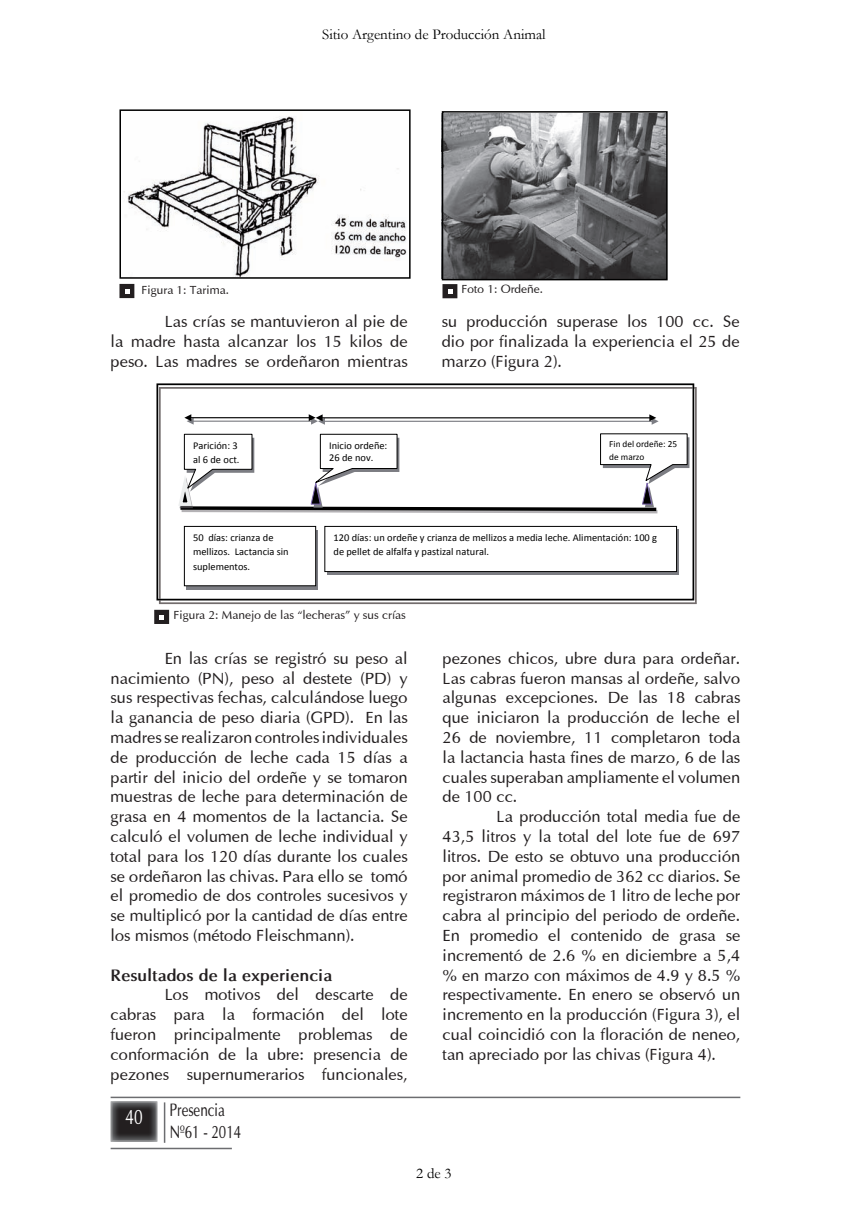
<style>
.page{position:relative;width:868px;height:1208px;background:#fff}
.page>*{position:absolute;margin:0;border:0;box-sizing:border-box;transform-origin:0 0}
.t1{font:21px "Optima Cn";color:#fff}
.t2{font:18px/21.6px "Optima Cn";color:#231f20}
.t3{font:16.5px/19.8px "Optima";color:#231f20;text-align:justify}
.t4{font:700 16.5px "Optima";color:#231f20}
.t5{font:15px "Garamond";color:#000}
.t6{font:12px "Optima";color:#231f20}
.t7{font:10.35px/14.7px "Calibri";color:#000}
.t8{font:9.3px/13px "Calibri";letter-spacing:-.005em;color:#000}
</style>
<div class="page">
<hr style="left:111px;top:1147px;width:121px;height:2px;background:#6c6d70">
<hr style="left:164px;top:1102px;width:1px;height:40px;background:#6c6d70">
<hr style="left:111px;top:1096px;width:629px;height:2px;background:#6c6d70">
<img style="left:123px;top:116px;width:284px;height:160px">
<div style="left:119px;top:109px;width:291px;height:170px;border:2px solid #000"></div>
<img style="left:444px;top:114px;width:220px;height:163px">
<div style="left:441px;top:111px;width:226px;height:169px;border:2px solid #000"></div>
<div style="left:120px;top:285px;width:14px;height:12px;background:#231f20"></div>
<div style="left:119px;top:284px;width:15px;height:14px;border:2px solid #231f20"></div>
<svg style="left:125px;top:289px;width:5px;height:4px"></svg>
<div style="left:443px;top:285px;width:13px;height:12px;background:#231f20"></div>
<div style="left:442px;top:284px;width:15px;height:14px;border:2px solid #231f20"></div>
<svg style="left:448px;top:289px;width:4px;height:5px"></svg>
<div style="left:155px;top:610px;width:13px;height:13px;background:#231f20"></div>
<svg style="left:159px;top:615px;width:5px;height:5px"></svg>
<svg style="left:159px;top:387px;width:537px;height:217px"></svg>
<svg style="left:156px;top:383px;width:538px;height:217px"></svg>
<hr style="left:192px;top:420px;width:120px;height:2px;background:#7c7d83">
<hr style="left:190px;top:417px;width:120px;height:1px;background:#000">
<svg style="left:184px;top:414px;width:10px;height:10px"></svg>
<hr style="left:324px;top:421px;width:328px;height:1px;background:#7c7d83">
<hr style="left:321px;top:417px;width:329px;height:1px;background:#000">
<svg style="left:649px;top:414px;width:9px;height:11px"></svg>
<svg style="left:309px;top:414px;width:16px;height:11px"></svg>
<div style="left:187px;top:530px;width:131px;height:59px;background:linear-gradient(to right,#5b5c60,#5b5c60)"></div>
<div style="left:184px;top:526px;width:131px;height:60px;background:#fff"></div>
<div style="left:184px;top:526px;width:132px;height:60px;border:1px solid #000"></div>
<div style="left:327px;top:530px;width:351px;height:45px;background:#7c7d83"></div>
<div style="left:325px;top:526px;width:351px;height:45px;background:#fff"></div>
<div style="left:324px;top:526px;width:353px;height:46px;border:1px solid #000"></div>
<svg style="left:176px;top:433px;width:513px;height:80px"></svg>
<div style="left:154px;top:610px;width:15px;height:14px;border:2px solid #231f20"></div>
<img style="left:111px;top:1101px;width:46px;height:40px">
<p class="t5" style="left:322px;top:24px;width:225px">Sitio Argentino de Producción Animal</p>
<p class="t6" style="left:141px;top:283px;width:89px">Figura 1: Tarima.</p>
<p class="t6" style="left:461px;top:282px;width:83px">Foto 1: Ordeñe.</p>
<p class="t3" style="left:165px;top:312px;width:244px">Las crías se mantuvieron al pie de</p>
<p class="t3" style="left:441px;top:312px;width:299px">su producción superase los 100 cc. Se</p>
<p class="t3" style="left:111px;top:332px;width:298px">la madre hasta alcanzar los 15 kilos de</p>
<p class="t3" style="left:441px;top:332px;width:299px">dio por finalizada la experiencia el 25 de</p>
<p class="t3" style="left:111px;top:351px;width:298px">peso. Las madres se ordeñaron mientras</p>
<p class="t3" style="left:441px;top:351px;width:122px">marzo (Figura 2).</p>
<p class="t7" style="left:193px;top:438px;width:48px">Parición: 3 al 6 de oct.</p>
<p class="t7" style="left:329px;top:439px;width:60px;line-height:12.8px">Inicio ordeñe:<br>26 de nov.</p>
<p class="t8" style="left:609px;top:437px;width:69px">Fin del ordeñe: 25 de marzo</p>
<p class="t7" style="left:193px;top:530px;width:97px">50 días: crianza de mellizos. Lactancia sin suplementos.</p>
<p class="t7" style="left:333px;top:530px;width:325px">120 días: un ordeñe y crianza de mellizos a media leche. Alimentación: 100 g de pellet de alfalfa y pastizal natural.</p>
<p class="t6" style="left:173px;top:607px;width:234px">Figura 2: Manejo de las “lecheras” y sus crías</p>
<p class="t3" style="left:111px;top:648px;width:298px;text-indent:54px">En las crías se registró su peso al nacimiento (PN), peso al destete (PD) y sus respectivas fechas, calculándose luego la ganancia de peso diaria (GPD). En las madres se realizaron controles individuales de producción de leche cada 15 días a partir del inicio del ordeñe y se tomaron muestras de leche para determinación de grasa en 4 momentos de la lactancia. Se calculó el volumen de leche individual y total para los 120 días durante los cuales se ordeñaron las chivas. Para ello se tomó el promedio de dos controles sucesivos y se multiplicó por la cantidad de días entre los mismos (método Fleischmann).</p>
<h4 class="t4" style="left:111px;top:965px;width:223px">Resultados de la experiencia</h4>
<p class="t3" style="left:111px;top:985px;width:298px;text-indent:54px">Los motivos del descarte de cabras para la formación del lote fueron principalmente problemas de conformación de la ubre: presencia de pezones supernumerarios funcionales,</p>
<p class="t1" style="left:125px;top:1104px;width:19px">40</p>
<p class="t2" style="left:170px;top:1099px;width:73px">Presencia<br>Nº61 - 2014</p>
<p class="t3" style="left:442px;top:648px;width:299px">pezones chicos, ubre dura para ordeñar.<br>Las cabras fueron mansas al ordeñe, salvo algunas excepciones. De las 18 cabras que iniciaron la producción de leche el 26 de noviembre, 11 completaron toda la lactancia hasta fines de marzo, 6 de las cuales superaban ampliamente el volumen de 100 cc.</p>
<p class="t3" style="left:442px;top:806px;width:299px;text-indent:54px">La producción total media fue de 43,5 litros y la total del lote fue de 697 litros. De esto se obtuvo una producción por animal promedio de 362 cc diarios. Se registraron máximos de 1 litro de leche por cabra al principio del periodo de ordeñe.<br>En promedio el contenido de grasa se incrementó de 2.6 % en diciembre a 5,4 % en marzo con máximos de 4.9 y 8.5 % respectivamente. En enero se observó un incremento en la producción (Figura 3), el cual coincidió con la floración de neneo, tan apreciado por las chivas (Figura 4).</p>
<p class="t5" style="left:416px;top:1163px;width:37px">2 de 3</p>
</div>
